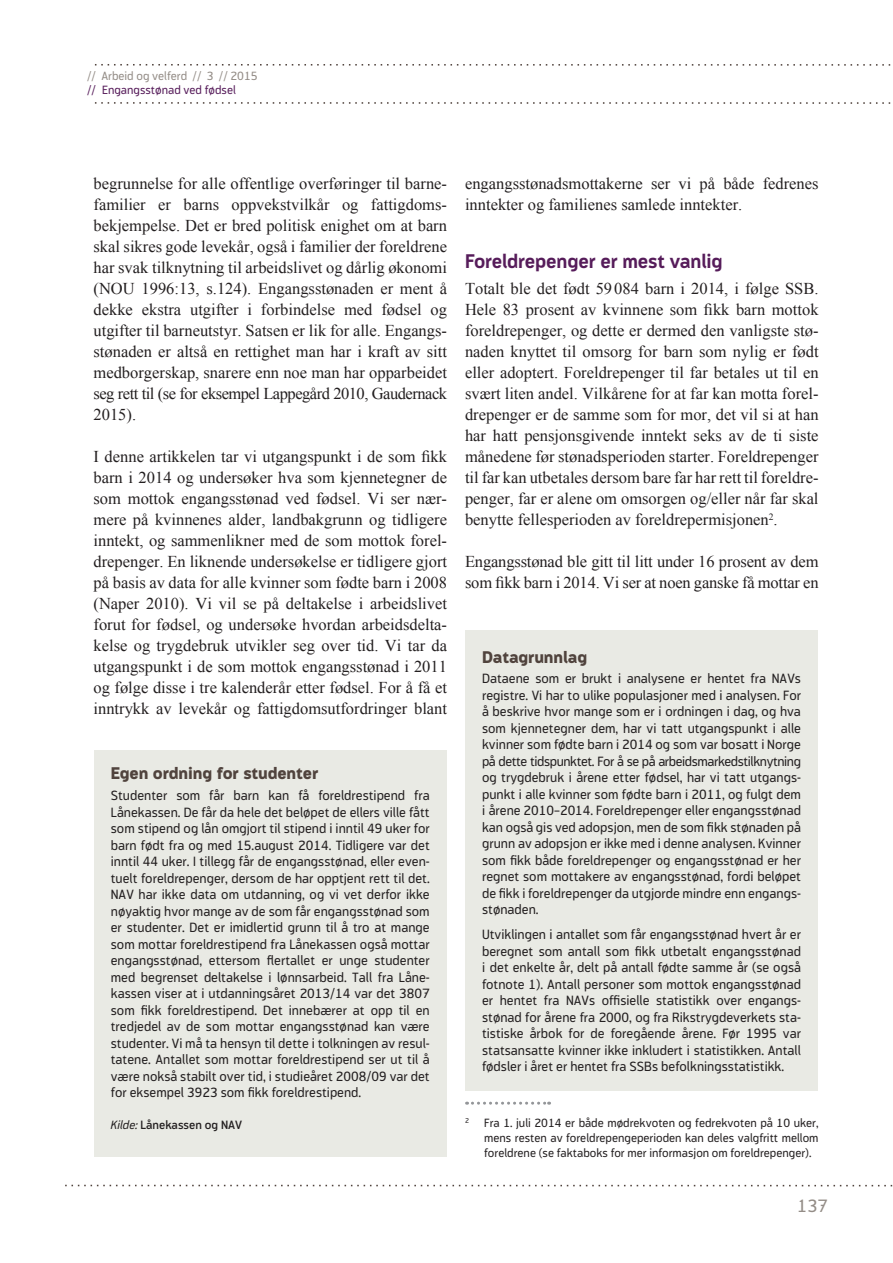
<style>
.page{position:relative;width:893px;height:1263px;background:#fff}
.page>*{position:absolute;margin:0;border:0;box-sizing:border-box;transform-origin:0 0}
.t1{font:700 19.5px "Modus";letter-spacing:-.01em;color:#561c5a}
.t2{font:18px "Modus";color:#948d87}
.t3{font:16.5px/21px "Times New Roman";color:#231f20;text-align:justify}
.t4{font:800 16.5px "Modus";letter-spacing:-.01em;color:#50433d}
.t5{font:13.5px/16.5px "Modus";color:#231f20;text-align:justify}
.t6{font:12px/15px "Modus";color:#231f20;text-align:justify}
.t7{font:12px "Modus";color:#948d87}
.t8{font:12px "Modus";color:#561c5a}
.t9{font:600 12px "Modus";color:#231f20}
.t10{font:7.05px "Modus";color:#231f20}
.s1{font-weight:400;font-style:italic}
</style>
<div class="page">
<svg style="left:94px;top:64px;width:797px;height:2px"></svg>
<svg style="left:94px;top:102px;width:797px;height:2px"></svg>
<svg style="left:65px;top:1185px;width:828px;height:1px"></svg>
<svg style="left:467px;top:1102px;width:83px;height:3px"></svg>
<div style="left:94px;top:750px;width:353px;height:407px;background:#e9eae4"></div>
<div style="left:465px;top:630px;width:353px;height:461px;background:#e9eae4"></div>
<p class="t7" style="left:87px;top:69px;width:172px">// Arbeid og velferd // 3 // 2015</p>
<p class="t8" style="left:87px;top:83px;width:150px">// Engangsstønad ved fødsel</p>
<p class="t3" style="left:94px;top:173px;width:355px">begrunnelse for alle offentlige overføringer til barne&shy;familier er barns oppvekstvilkår og fattigdoms&shy;bekjempelse. Det er bred politisk enighet om at barn skal sikres gode levekår, også i familier der foreldrene har svak tilknytning til arbeidslivet og dårlig økonomi (NOU 1996:13, s.124). Engangsstønaden er ment å dekke ekstra utgifter i forbindelse med fødsel og utgifter til barneutstyr. Satsen er lik for alle. Engangs&shy;stønaden er altså en rettighet man har i kraft av sitt medborgerskap, snarere enn noe man har opparbeidet seg rett til (se for eksempel Lappegård 2010, Gaudernack 2015).</p>
<p class="t3" style="left:94px;top:446px;width:355px">I denne artikkelen tar vi utgangspunkt i de som fikk barn i 2014 og undersøker hva som kjennetegner de som mottok engangsstønad ved fødsel. Vi ser nær&shy;mere på kvinnenes alder, landbakgrunn og tidligere inntekt, og sammenlikner med de som mottok forel&shy;drepenger. En liknende undersøkelse er tidligere gjort på basis av data for alle kvinner som fødte barn i 2008 (Naper 2010). Vi vil se på deltakelse i arbeidslivet forut for fødsel, og undersøke hvordan arbeidsdelta&shy;kelse og trygdebruk utvikler seg over tid. Vi tar da utgangspunkt i de som mottok engangsstønad i 2011 og følge disse i tre kalenderår etter fødsel. For å få et inntrykk av levekår og fattigdomsutfordringer blant</p>
<p class="t4" style="left:111px;top:764px;width:209px">Egen ordning for studenter</p>
<p class="t5" style="left:111px;top:787px;width:320px">Studenter som får barn kan få foreldrestipend fra Lånekassen. De får da hele det beløpet de ellers ville fått som stipend og lån omgjort til stipend i inntil 49 uker for barn født fra og med 15.august 2014. Tidligere var det inntil 44 uker. I tillegg får de engangsstønad, eller even&shy;tuelt foreldrepenger, dersom de har opptjent rett til det.<br>NAV har ikke data om utdanning, og vi vet derfor ikke nøyaktig hvor mange av de som får engangsstønad som er studenter. Det er imidlertid grunn til å tro at mange som mottar foreldrestipend fra Lånekassen også mottar engangsstønad, ettersom flertallet er unge studenter med begrenset deltakelse i lønnsarbeid. Tall fra Låne&shy;kassen viser at i utdanningsåret 2013/14 var det 3807 som fikk foreldrestipend. Det innebærer at opp til en tredjedel av de som mottar engangsstønad kan være studenter. Vi må ta hensyn til dette i tolkningen av resul&shy;tatene. Antallet som mottar foreldrestipend ser ut til å være nokså stabilt over tid, i studieåret 2008/09 var det for eksempel 3923 som fikk foreldrestipend.</p>
<p class="t9" style="left:111px;top:1118px;width:133px"><span class="s1">Kilde:</span> Lånekassen og NAV</p>
<p class="t3" style="left:465px;top:173px;width:355px">engangsstønadsmottakerne ser vi på både fedrenes inntekter og familienes samlede inntekter.</p>
<h1 class="t1" style="left:465px;top:251px;width:259px">Foreldrepenger er mest vanlig</h1>
<p class="t3" style="left:465px;top:278px;width:355px">Totalt ble det født 59084 barn i 2014, i følge SSB.<br>Hele 83 prosent av kvinnene som fikk barn mottok foreldrepenger, og dette er dermed den vanligste stø&shy;naden knyttet til omsorg for barn som nylig er født eller adoptert. Foreldrepenger til far betales ut til en svært liten andel. Vilkårene for at far kan motta forel&shy;drepenger er de samme som for mor, det vil si at han har hatt pensjonsgivende inntekt seks av de ti siste månedene før stønadsperioden starter. Foreldrepenger til far kan utbetales dersom bare far har rett til foreldre&shy;penger, far er alene om omsorgen og/eller når far skal benytte fellesperioden av foreldrepermisjonen<sup>2</sup>.</p>
<p class="t3" style="left:465px;top:551px;width:355px">Engangsstønad ble gitt til litt under 16 prosent av dem som fikk barn i 2014. Vi ser at noen ganske få mottar en</p>
<p class="t4" style="left:482px;top:647px;width:107px">Datagrunnlag</p>
<p class="t5" style="left:482px;top:670px;width:320px">Dataene som er brukt i analysene er hentet fra NAVs registre. Vi har to ulike populasjoner med i analysen. For å beskrive hvor mange som er i ordningen i dag, og hva som kjennetegner dem, har vi tatt utgangspunkt i alle kvinner som fødte barn i 2014 og som var bosatt i Norge på dette tidspunktet. For å se på arbeidsmarkedstilknytning og trygdebruk i årene etter fødsel, har vi tatt utgangs&shy;punkt i alle kvinner som fødte barn i 2011, og fulgt dem i årene 2010–2014. Foreldrepenger eller engangsstønad kan også gis ved adopsjon, men de som fikk stønaden på grunn av adopsjon er ikke med i denne analysen. Kvinner som fikk både foreldrepenger og engangsstønad er her regnet som mottakere av engangsstønad, fordi beløpet de fikk i foreldrepenger da utgjorde mindre enn engangs&shy;stønaden.</p>
<p class="t5" style="left:482px;top:926px;width:320px">Utviklingen i antallet som får engangsstønad hvert år er beregnet som antall som fikk utbetalt engangsstønad i det enkelte år, delt på antall fødte samme år (se også fotnote 1). Antall personer som mottok engangsstønad er hentet fra NAVs offisielle statistikk over engangs&shy;stønad for årene fra 2000, og fra Rikstrygdeverkets sta&shy;tistiske årbok for de foregående årene. Før 1995 var statsansatte kvinner ikke inkludert i statistikken. Antall fødsler i året er hentet fra SSBs befolkningsstatistikk.</p>
<p class="t10" style="left:465px;top:1116px;width:5px">2</p>
<p class="t6" style="left:484px;top:1115px;width:336px">Fra 1. juli 2014 er både mødrekvoten og fedrekvoten på 10 uker, mens resten av foreldrepengeperioden kan deles valgfritt mellom foreldrene (se faktaboks for mer informasjon om foreldrepenger).</p>
<h2 class="t2" style="left:797px;top:1195px;width:32px">137</h2>
</div>
